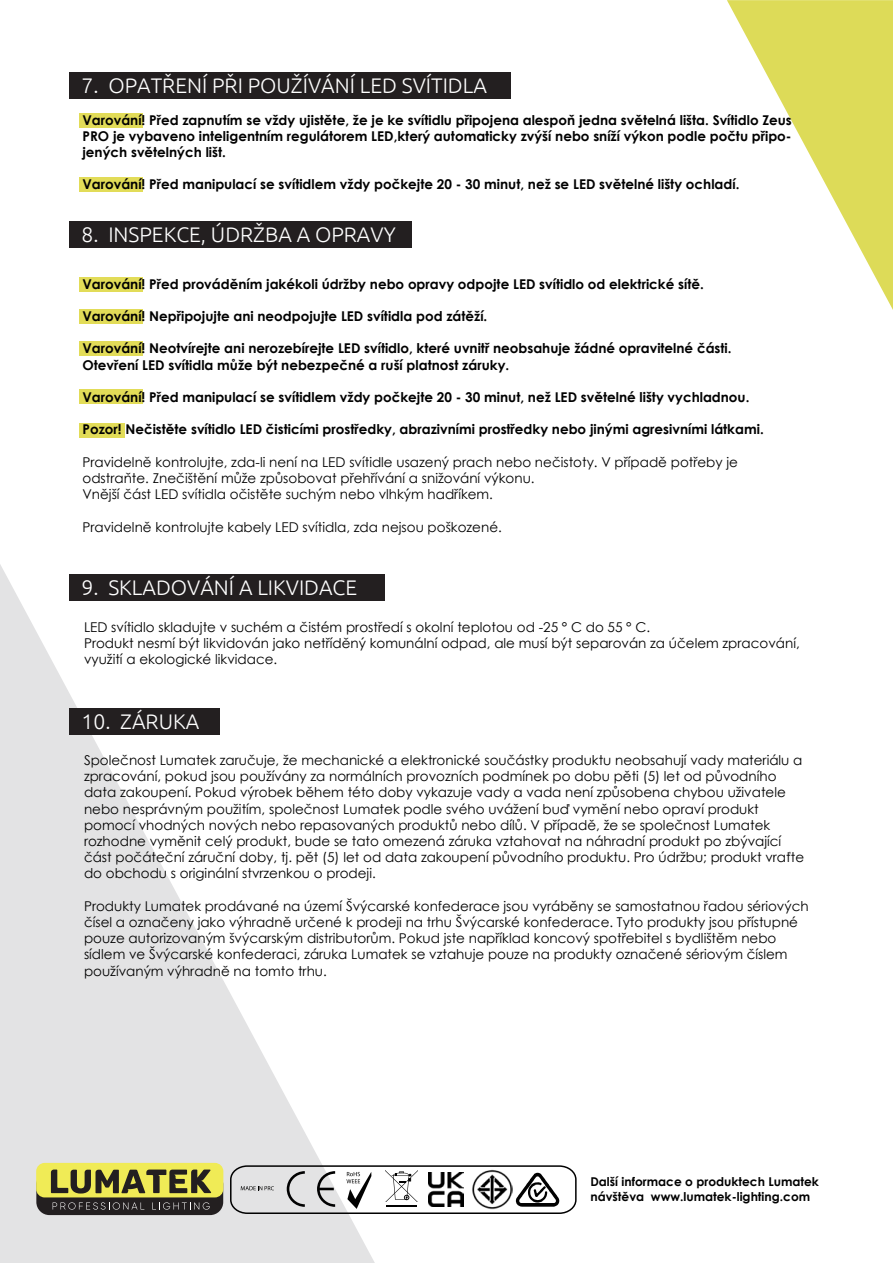
<style>
.page{position:relative;width:893px;height:1263px;background:#fff}
.page>*{position:absolute;margin:0;border:0;box-sizing:border-box;transform-origin:0 0}
.t1{font:300 21.15px "Ubuntu";color:#fff}
.t2{font:13.5px/16.2px "Century Gothic";color:#010101}
.t3{font:700 13.5px/16.2px "Century Gothic";color:#010101;text-align:justify}
.t4{font:700 12.15px/14.5px "Century Gothic";color:#010101}
</style>
<div class="page">
<svg style="left:0;top:564px;width:375px;height:699px"></svg>
<svg style="left:727px;top:0;width:165px;height:308px"></svg>
<div style="left:79px;top:113px;width:64px;height:15px;background:#e2dc58"></div>
<div style="left:79px;top:178px;width:64px;height:14px;background:#e2dc58"></div>
<div style="left:79px;top:277px;width:64px;height:15px;background:#e2dc58"></div>
<div style="left:79px;top:310px;width:64px;height:14px;background:#e2dc58"></div>
<div style="left:79px;top:342px;width:64px;height:14px;background:#e2dc58"></div>
<div style="left:79px;top:389px;width:64px;height:15px;background:#e2dc58"></div>
<div style="left:79px;top:423px;width:46px;height:15px;background:#e2dc58"></div>
<div style="left:69px;top:72px;width:441px;height:27px;background:#231f20"></div>
<div style="left:69px;top:574px;width:315px;height:27px;background:#231f20"></div>
<div style="left:69px;top:221px;width:342px;height:27px;background:#231f20"></div>
<div style="left:69px;top:708px;width:150px;height:27px;background:#231f20"></div>
<div style="left:36px;top:1171px;width:187px;height:44px;background:#231f20;border-radius:13px"></div>
<div style="left:36px;top:1163px;width:187px;height:34px;background:#f0eb56;border-radius:8px"></div>
<svg style="left:51px;top:1170px;width:160px;height:24px"></svg>
<svg style="left:53px;top:1202px;width:91px;height:8px"></svg>
<svg style="left:152px;top:1202px;width:58px;height:8px"></svg>
<svg style="left:229px;top:1165px;width:348px;height:50px"></svg>
<h1 class="t1" style="left:82px;top:73px;width:407px">7. OPATŘENÍ PŘI POUŽÍVÁNÍ LED SVÍTIDLA</h1>
<p class="t3" style="left:82px;top:111px;width:710px">Varování! Před zapnutím se vždy ujistěte, že je ke svítidlu připojena alespoň jedna světelná lišta. Svítidlo Zeus PRO je vybaveno inteligentním regulátorem LED,který automaticky zvýší nebo sníží výkon podle počtu připo&shy;jených světelných lišt.</p>
<p class="t3" style="left:82px;top:176px;width:658px">Varování! Před manipulací se svítidlem vždy počkejte 20 - 30 minut, než se LED světelné lišty ochladí.</p>
<h1 class="t1" style="left:82px;top:222px;width:315px">8. INSPEKCE, ÚDRŽBA A OPRAVY</h1>
<p class="t3" style="left:82px;top:275px;width:622px">Varování! Před prováděním jakékoli údržby nebo opravy odpojte LED svítidlo od elektrické sítě.</p>
<p class="t3" style="left:82px;top:307px;width:406px">Varování! Nepřipojujte ani neodpojujte LED svítidla pod zátěží.</p>
<p class="t3" style="left:82px;top:340px;width:650px">Varování! Neotvírejte ani nerozebírejte LED svítidlo, které uvnitř neobsahuje žádné opravitelné části.<br>Otevření LED svítidla může být nebezpečné a ruší platnost záruky.</p>
<p class="t3" style="left:82px;top:388px;width:668px">Varování! Před manipulací se svítidlem vždy počkejte 20 - 30 minut, než LED světelné lišty vychladnou.</p>
<p class="t3" style="left:82px;top:421px;width:682px">Pozor! Nečistěte svítidlo LED čisticími prostředky, abrazivními prostředky nebo jinými agresivními látkami.</p>
<p class="t2" style="left:82px;top:454px;width:657px">Pravidelně kontrolujte, zda-li není na LED svítidle usazený prach nebo nečistoty. V případě potřeby je odstraňte. Znečištění může způsobovat přehřívání a snižování výkonu.<br>Vnější část LED svítidla očistěte suchým nebo vlhkým hadříkem.</p>
<p class="t2" style="left:82px;top:518px;width:421px">Pravidelně kontrolujte kabely LED svítidla, zda nejsou poškozené.</p>
<h1 class="t1" style="left:82px;top:575px;width:277px">9. SKLADOVÁNÍ A LIKVIDACE</h1>
<p class="t2" style="left:84px;top:618px;width:717px">LED svítidlo skladujte v suchém a čistém prostředí s okolní teplotou od -25 ° C do 55 ° C.<br>Produkt nesmí být likvidován jako netříděný komunální odpad, ale musí být separován za účelem zpracování, využití a ekologické likvidace.</p>
<h1 class="t1" style="left:82px;top:709px;width:119px">10. ZÁRUKA</h1>
<p class="t2" style="left:84px;top:752px;width:721px">Společnost Lumatek zaručuje, že mechanické a elektronické součástky produktu neobsahují vady materiálu a zpracování, pokud jsou používány za normálních provozních podmínek po dobu pěti (5) let od původního data zakoupení. Pokud výrobek během této doby vykazuje vady a vada není způsobena chybou uživatele nebo nesprávným použitím, společnost Lumatek podle svého uvážení buď vymění nebo opraví produkt pomocí vhodných nových nebo repasovaných produktů nebo dílů. V případě, že se společnost Lumatek rozhodne vyměnit celý produkt, bude se tato omezená záruka vztahovat na náhradní produkt po zbývající část počáteční záruční doby, tj. pět (5) let od data zakoupení původního produktu. Pro údržbu; produkt vraťte do obchodu s originální stvrzenkou o prodeji.</p>
<p class="t2" style="left:84px;top:898px;width:726px">Produkty Lumatek prodávané na území Švýcarské konfederace jsou vyráběny se samostatnou řadou sériových čísel a označeny jako výhradně určené k prodeji na trhu Švýcarské konfederace. Tyto produkty jsou přístupné pouze autorizovaným švýcarským distributorům. Pokud jste například koncový spotřebitel s bydlištěm nebo sídlem ve Švýcarské konfederaci, záruka Lumatek se vztahuje pouze na produkty označené sériovým číslem používaným výhradně na tomto trhu.</p>
<p class="t4" style="left:590px;top:1174px;width:230px">Další informace o produktech Lumatek návštěva www.lumatek-lighting.com</p>
</div>
